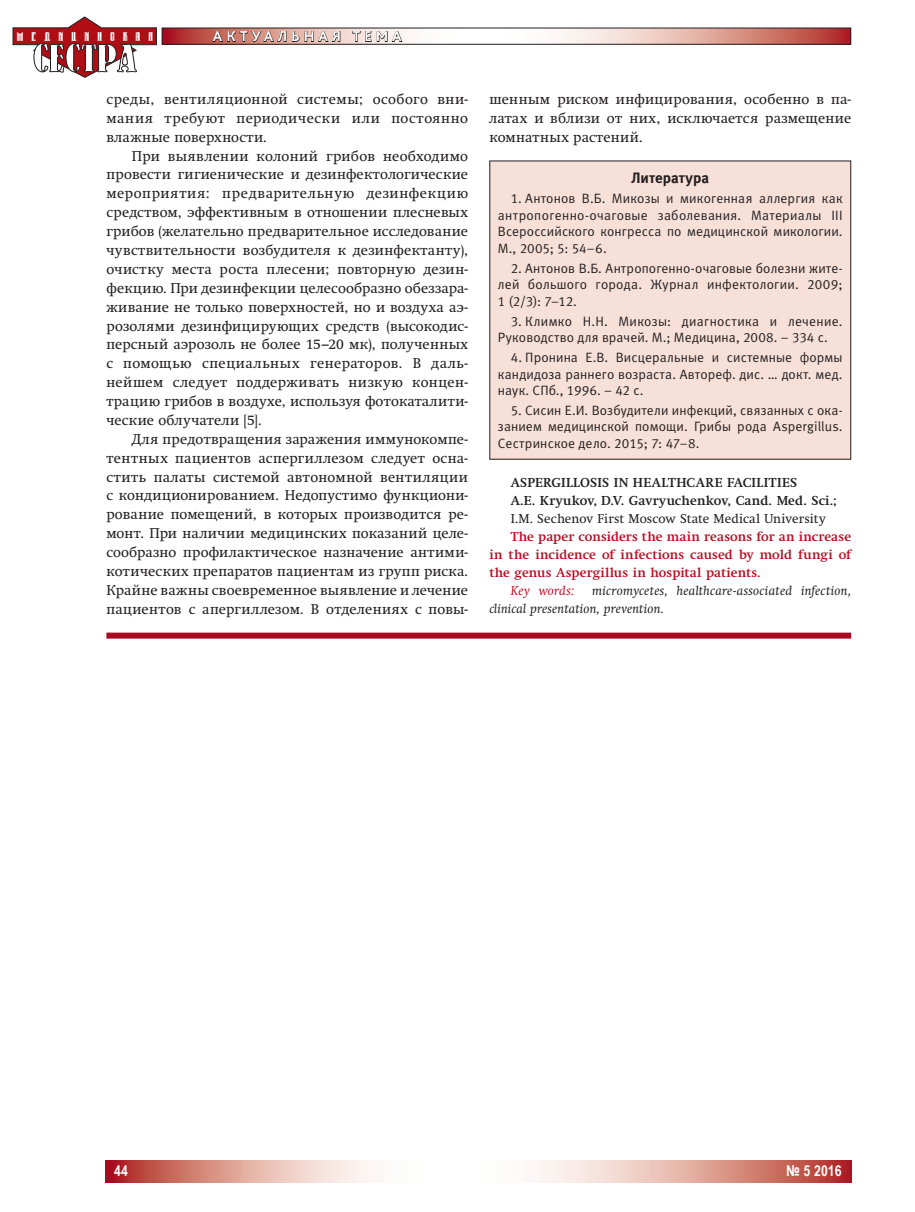
<style>
.page{position:relative;width:915px;height:1212px;background:#fff}
.page>*{position:absolute;margin:0;border:0;box-sizing:border-box;transform-origin:0 0}
.t1{font:700 15px "Bliss Pro";letter-spacing:.265em;color:#fff}
.t2{font:700 15px "Meta C";letter-spacing:.005em;color:#231f20}
.t3{font:700 15px "Arial Narrow";color:#fff}
.t4{font:14.1px/18.9px "Swift C";letter-spacing:.025em;color:#231f20;text-align:justify}
.t5{font:13.5px/16.5px "Meta C";letter-spacing:.015em;color:#231f20;text-align:justify}
.t6{font:700 12.75px/18px "Swift C";letter-spacing:.01em;color:#ba0f25;text-align:justify}
.t7{font:700 12.75px/18px "Swift C";letter-spacing:.02em;color:#231f20}
.t8{font:italic 12.75px/18px "Swift C";letter-spacing:.02em;color:#231f20}
.t9{font:12.75px "Swift C";letter-spacing:.005em;color:#231f20}
.t10{font:italic 12.75px "Swift C";letter-spacing:.03em;color:#ba0f25}
</style>
<div class="page">
<div style="left:489px;top:161px;width:361px;height:298px;background:#f7e0d8"></div>
<div style="left:106px;top:633px;width:744px;height:6px;background:#a80a1f"></div>
<svg style="left:164px;top:30px;width:684px;height:13px"></svg>
<div style="left:162px;top:28px;width:688px;height:17px;border:1px solid #231f20"></div>
<svg style="left:212px;top:28px;width:128px;height:14px;background:#a5786f"></svg>
<svg style="left:352px;top:28px;width:50px;height:14px"></svg>
<svg style="left:13px;top:17px;width:144px;height:61px"></svg>
<svg style="left:105px;top:1161px;width:745px;height:21px"></svg>
<p class="t1" style="left:213px;top:27px;width:190px">АКТУАЛЬНАЯ ТЕМА</p>
<p class="t4" style="left:106px;top:90px;width:363px">среды, вентиляционной системы; особого вни&shy;мания требуют периодически или постоянно влажные поверхности.</p>
<p class="t4" style="left:106px;top:146px;width:363px;text-indent:26px">При выявлении колоний грибов необходимо провести гигиенические и дезинфектологические мероприятия: предварительную дезинфекцию средством, эффективным в отношении плесневых грибов (желательно предварительное исследование чувствительности возбудителя к дезинфектанту), очистку места роста плесени; повторную дезин&shy;фекцию. При дезинфекции целесообразно обеззара&shy;живание не только поверхностей, но и воздуха аэ&shy;розолями дезинфицирующих средств (высокодис&shy;персный аэрозоль не более 15–20 мк), полученных с помощью специальных генераторов. В даль&shy;нейшем следует поддерживать низкую концен&shy;трацию грибов в воздухе, используя фотокаталити&shy;ческие облучатели [5].</p>
<p class="t4" style="left:106px;top:429px;width:363px;text-indent:26px">Для предотвращения заражения иммунокомпе&shy;тентных пациентов аспергиллезом следует осна&shy;стить палаты системой автономной вентиляции с кондиционированием. Недопустимо функциони&shy;рование помещений, в которых производится ре&shy;монт. При наличии медицинских показаний целе&shy;сообразно профилактическое назначение антими&shy;котических препаратов пациентам из групп риска.<br>Крайне важны своевременное выявление и лечение пациентов с апергиллезом. В отделениях с повы-</p>
<p class="t4" style="left:489px;top:90px;width:363px">шенным риском инфицирования, особенно в па&shy;латах и вблизи от них, исключается размещение комнатных растений.</p>
<p class="t2" style="left:631px;top:169px;width:79px">Литература</p>
<p class="t5" style="left:497px;top:190px;width:346px;text-indent:13px">1. Антонов В.Б. Микозы и микогенная аллергия как антропогенно-очаговые заболевания. Материалы III Всероссийского конгресса по медицинской микологии.<br>М., 2005; 5: 54–6.</p>
<p class="t5" style="left:497px;top:260px;width:346px;text-indent:13px">2. Антонов В.Б. Антропогенно-очаговые болезни жите&shy;лей большого города. Журнал инфектологии. 2009; 1 (2/3): 7–12.</p>
<p class="t5" style="left:497px;top:313px;width:346px;text-indent:13px">3. Климко Н.Н. Микозы: диагностика и лечение.<br>Руководство для врачей. М.; Медицина, 2008. – 334 с.</p>
<p class="t5" style="left:497px;top:349px;width:346px;text-indent:13px">4. Пронина Е.В. Висцеральные и системные формы кандидоза раннего возраста. Автореф. дис. … докт. мед. наук. СПб., 1996. – 42 с.</p>
<p class="t5" style="left:497px;top:402px;width:346px;text-indent:13px">5. Сисин Е.И. Возбудители инфекций, связанных с ока&shy;занием медицинской помощи. Грибы рода Аspergillus.<br>Сестринское дело. 2015; 7: 47–8.</p>
<p class="t7" style="left:510px;top:473px;width:327px">ASPERGILLOSIS IN HEALTHCARE FACILITIES<br>А.Е. Kryukov, D.V. Gavryuchenkov, Cand. Med. Sci.;</p>
<p class="t9" style="left:510px;top:511px;width:316px">I.M. Sechenov First Moscow State Medical University</p>
<p class="t6" style="left:489px;top:527px;width:363px;text-indent:21px">The paper considers the main reasons for an increase in the incidence of infections caused by mold fungi of the genus Aspergillus in hospital patients.</p>
<p class="t10" style="left:510px;top:583px;width:65px">Key words:</p>
<p class="t8" style="left:489px;top:581px;width:363px;text-indent:103px">micromycetes, healthcare-associated infection, clinical presentation, prevention.</p>
<p class="t3" style="left:114px;top:1159px;width:15px">44</p>
<p class="t3" style="left:785px;top:1159px;width:57px">№ 5 2016</p>
</div>
